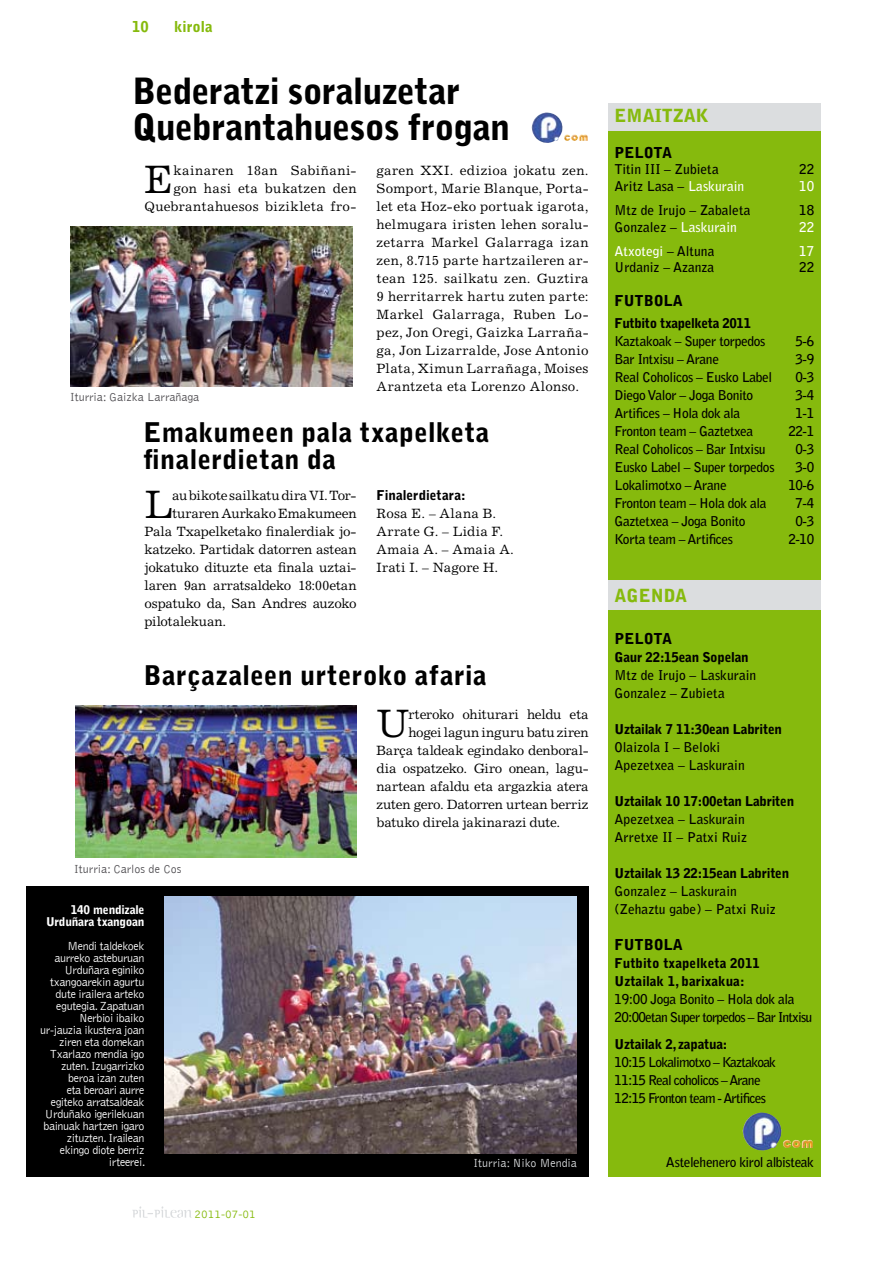
<style>
.page{position:relative;width:893px;height:1263px;background:#fff}
.page>*{position:absolute;margin:0;border:0;box-sizing:border-box;transform-origin:0 0}
.t1{font:39.75px "Excelsior";color:#000}
.t2{font:900 36px/36px "Bell Gothic Std";letter-spacing:-.02em;color:#000}
.t3{font:900 27px/27px "Bell Gothic Std";letter-spacing:.015em;color:#000}
.t4{font:900 18px "Bell Gothic Std";color:#86ba0d}
.t5{font:900 15px "Bell Gothic Std";color:#000}
.t6{font:900 15px "Bell Gothic Std";color:#86ba0d}
.t7{font:13.5px/18px "Excelsior";letter-spacing:-.01em;color:#000;text-align:justify}
.t8{font:700 13.5px "Bell Gothic Std";letter-spacing:-.03em;color:#000}
.t9{font:700 13.5px/18px "Bell Gothic Std";color:#000}
.t10{font:900 13.5px "Bell Gothic Std";letter-spacing:-.02em;color:#000}
.t11{font:700 13.5px/18px "Bell Gothic Std";letter-spacing:-.06em;color:#000}
.t12{font:13.5px/18px "Excelsior";letter-spacing:.025em;color:#000;text-align:right}
.t13{font:13.5px/18px "Excelsior";letter-spacing:.015em;color:#000}
.t14{font:900 13.5px/18px "Bell Gothic Std";color:#000}
.t15{font:700 13.5px "Bell Gothic Std";color:#fff}
.t16{font:900 13.5px "Bell Gothic Std";letter-spacing:.005em;color:#000}
.t17{font:300 12px/12px "Bell Gothic";letter-spacing:-.03em;color:#fff;text-align:right}
.t18{font:300 12px "Bell Gothic";color:#4e4c50}
.t19{font:900 12px/12px "Bell Gothic Std";letter-spacing:-.02em;color:#fff;text-align:right}
.t20{font:300 12px "Bell Gothic";color:#dbdddf}
.t21{font:300 12px "Bell Gothic";color:#86ba0d}
.s1{color:#fff}
.s2{color:#000}
</style>
<div class="page">
<div style="left:609px;top:104px;width:212px;height:1073px;background:#86ba0d"></div>
<div style="left:609px;top:581px;width:212px;height:29px;background:#dbdddf"></div>
<div style="left:609px;top:104px;width:212px;height:27px;background:#dbdddf"></div>
<svg style="left:132px;top:1206px;width:60px;height:12px"></svg>
<img style="left:743px;top:1112px;width:70px;height:39px">
<img style="left:531px;top:112px;width:57px;height:31px">
<div style="left:26px;top:886px;width:562px;height:291px;background:#000"></div>
<img style="left:164px;top:896px;width:412px;height:258px">
<img style="left:75px;top:706px;width:282px;height:152px">
<img style="left:70px;top:226px;width:282px;height:160px">
<p class="t6" style="left:132px;top:18px;width:18px">10</p>
<p class="t6" style="left:174px;top:18px;width:40px">kirola</p>
<h2 class="t2" style="left:132px;top:74px;width:379px">Bederatzi soraluzetar<br>Quebrantahuesos frogan</h2>
<p class="t12" style="left:144px;top:161px;width:214px">kainaren 18an Sabiñani-<br>gon hasi eta bukatzen den<br>Quebrantahuesos bizikleta fro-</p>
<h1 class="t1" style="left:144px;top:155px;width:30px">E</h1>
<p class="t18" style="left:70px;top:391px;width:131px">Iturria: Gaizka Larrañaga</p>
<p class="t7" style="left:376px;top:161px;width:214px">garen XXI. edizioa jokatu zen.<br>Somport, Marie Blanque, Porta&shy;let eta Hoz-eko portuak igarota, helmugara iristen lehen soralu&shy;zetarra Markel Galarraga izan zen, 8.715 parte hartzaileren ar&shy;tean 125. sailkatu zen. Guztira 9 herritarrek hartu zuten parte:<br>Markel Galarraga, Ruben Lo&shy;pez, Jon Oregi, Gaizka Larraña&shy;ga, Jon Lizarralde, Jose Antonio Plata, Ximun Larrañaga, Moises Arantzeta eta Lorenzo Alonso.</p>
<h3 class="t3" style="left:144px;top:419px;width:347px">Emakumeen pala txapelketa finalerdietan da</h3>
<h1 class="t1" style="left:145px;top:481px;width:30px">L</h1>
<p class="t7" style="left:172px;top:486px;width:186px">au bikote sailkatu dira VI. Tor-</p>
<p class="t7" style="left:172px;top:504px;width:186px">turaren Aurkako Emakumeen</p>
<p class="t7" style="left:145px;top:522px;width:214px">Pala Txapelketako finalerdiak jo-</p>
<p class="t7" style="left:145px;top:540px;width:214px">katzeko. Partidak datorren astean</p>
<p class="t7" style="left:145px;top:558px;width:214px">jokatuko dituzte eta finala uztai-</p>
<p class="t7" style="left:145px;top:576px;width:214px">laren 9an arratsaldeko 18:00etan</p>
<p class="t7" style="left:145px;top:594px;width:213px">ospatuko da, San Andres auzoko</p>
<p class="t7" style="left:145px;top:612px;width:83px">pilotalekuan.</p>
<p class="t16" style="left:376px;top:487px;width:91px">Finalerdietara:</p>
<p class="t13" style="left:376px;top:504px;width:139px">Rosa E. – Alana B.<br>Arrate G. – Lidia F.<br>Amaia A. – Amaia A.<br>Irati I. – Nagore H.</p>
<h3 class="t3" style="left:144px;top:662px;width:345px">Barçazaleen urteroko afaria</h3>
<p class="t18" style="left:74px;top:862px;width:109px">Iturria: Carlos de Cos</p>
<p class="t19" style="left:46px;top:904px;width:100px">140 mendizale<br>Urduñara txangoan</p>
<p class="t17" style="left:40px;top:940px;width:107px">Mendi taldekoek aurreko asteburuan<br>Urduñara eginiko txangoarekin agurtu dute irailera arteko egutegia. Zapatuan<br>Nerbioi ibaiko ur-jauzia ikustera joan ziren eta domekan<br>Txarlazo mendia igo zuten. Izugarrizko beroa izan zuten<br>eta beroari aurre egiteko arratsaldeak<br>Urduñako igerilekuan bainuak hartzen igaro zituzten. Irailean ekingo diote berriz irteerei.</p>
<p class="t21" style="left:195px;top:1207px;width:63px">2011-07-01</p>
<h1 class="t1" style="left:376px;top:700px;width:35px">U</h1>
<p class="t7" style="left:408px;top:705px;width:182px">rteroko ohiturari heldu eta</p>
<p class="t7" style="left:408px;top:723px;width:182px">hogei lagun inguru batu ziren</p>
<p class="t7" style="left:376px;top:741px;width:214px">Barça taldeak egindako denboral-</p>
<p class="t7" style="left:376px;top:759px;width:214px">dia ospatzeko. Giro onean, lagu-</p>
<p class="t7" style="left:376px;top:777px;width:214px">nartean afaldu eta argazkia atera</p>
<p class="t7" style="left:376px;top:795px;width:214px">zuten gero. Datorren urtean berriz</p>
<p class="t7" style="left:376px;top:813px;width:185px">batuko direla jakinarazi dute.</p>
<p class="t20" style="left:474px;top:1157px;width:105px">Iturria: Niko Mendia</p>
<h3 class="t4" style="left:615px;top:105px;width:96px">EMAITZAK</h3>
<p class="t5" style="left:615px;top:144px;width:21px">PELOTA</p>
<p class="t9" style="left:615px;top:161px;width:106px">Titin III – Zubieta</p>
<p class="t8" style="left:799px;top:161px;width:17px">22</p>
<p class="t9" style="left:615px;top:177px;width:131px">Aritz Lasa – <span class="s1">Laskurain</span></p>
<p class="t15" style="left:799px;top:178px;width:17px">10</p>
<p class="t9" style="left:615px;top:201px;width:137px">Mtz de Irujo – Zabaleta</p>
<p class="t8" style="left:799px;top:202px;width:17px">18</p>
<p class="t9" style="left:615px;top:218px;width:124px">Gonzalez – <span class="s1">Laskurain</span></p>
<p class="t15" style="left:799px;top:218px;width:17px">22</p>
<p class="t15" style="left:615px;top:243px;width:101px">Atxotegi <span class="s2">– Altuna</span></p>
<p class="t15" style="left:799px;top:243px;width:17px">17</p>
<p class="t9" style="left:615px;top:259px;width:101px">Urdaniz – Azanza</p>
<p class="t8" style="left:799px;top:259px;width:17px">22</p>
<p class="t5" style="left:615px;top:292px;width:20px">FUTBOLA</p>
<p class="t10" style="left:615px;top:315px;width:138px">Futbito txapelketa 2011</p>
<p class="t8" style="left:615px;top:333px;width:152px">Kaztakoak – Super torpedos</p>
<p class="t8" style="left:795px;top:333px;width:20px">5-6</p>
<p class="t8" style="left:615px;top:351px;width:106px">Bar Intxisu – Arane</p>
<p class="t8" style="left:795px;top:351px;width:20px">3-9</p>
<p class="t8" style="left:615px;top:369px;width:159px">Real Coholicos – Eusko Label</p>
<p class="t8" style="left:795px;top:369px;width:20px">0-3</p>
<p class="t8" style="left:615px;top:387px;width:140px">Diego Valor – Joga Bonito</p>
<p class="t8" style="left:795px;top:387px;width:20px">3-4</p>
<p class="t8" style="left:615px;top:405px;width:127px">Artifices – Hola dok ala</p>
<p class="t8" style="left:795px;top:405px;width:20px">1-1</p>
<p class="t8" style="left:615px;top:423px;width:140px">Fronton team – Gaztetxea</p>
<p class="t8" style="left:788px;top:423px;width:27px">22-1</p>
<p class="t8" style="left:615px;top:441px;width:152px">Real Coholicos – Bar Intxisu</p>
<p class="t8" style="left:795px;top:441px;width:20px">0-3</p>
<p class="t8" style="left:615px;top:459px;width:161px">Eusko Label – Super torpedos</p>
<p class="t8" style="left:795px;top:459px;width:20px">3-0</p>
<p class="t8" style="left:615px;top:477px;width:114px">Lokalimotxo – Arane</p>
<p class="t8" style="left:788px;top:477px;width:27px">10-6</p>
<p class="t8" style="left:615px;top:495px;width:153px">Fronton team – Hola dok ala</p>
<p class="t8" style="left:795px;top:495px;width:20px">7-4</p>
<p class="t8" style="left:615px;top:513px;width:132px">Gaztetxea – Joga Bonito</p>
<p class="t8" style="left:795px;top:513px;width:20px">0-3</p>
<p class="t8" style="left:615px;top:531px;width:120px">Korta team – Artifices</p>
<p class="t8" style="left:788px;top:531px;width:27px">2-10</p>
<h3 class="t4" style="left:615px;top:585px;width:74px">AGENDA</h3>
<p class="t5" style="left:615px;top:630px;width:21px">PELOTA</p>
<p class="t10" style="left:615px;top:649px;width:136px">Gaur 22:15ean Sopelan</p>
<p class="t9" style="left:615px;top:666px;width:143px">Mtz de Irujo – Laskurain<br>Gonzalez – Zubieta</p>
<p class="t10" style="left:615px;top:721px;width:169px">Uztailak 7 11:30ean Labriten</p>
<p class="t9" style="left:615px;top:738px;width:132px">Olaizola I – Beloki<br>Apezetxea – Laskurain</p>
<p class="t10" style="left:615px;top:793px;width:181px">Uztailak 10 17:00etan Labriten</p>
<p class="t9" style="left:615px;top:810px;width:134px">Apezetxea – Laskurain<br>Arretxe II – Patxi Ruiz</p>
<p class="t10" style="left:615px;top:865px;width:176px">Uztailak 13 22:15ean Labriten</p>
<p class="t9" style="left:615px;top:882px;width:163px">Gonzalez – Laskurain (Zehaztu gabe) – Patxi Ruiz</p>
<p class="t5" style="left:615px;top:936px;width:31px">FUTBOLA</p>
<p class="t14" style="left:615px;top:955px;width:147px">Futbito txapelketa 2011<br>Uztailak 1, barixakua:</p>
<p class="t11" style="left:615px;top:990px;width:199px">19:00 Joga Bonito – Hola dok ala<br>20:00etan Super torpedos – Bar Intxisu</p>
<p class="t10" style="left:615px;top:1036px;width:114px">Uztailak 2, zapatua:</p>
<p class="t11" style="left:615px;top:1053px;width:163px">10:15 Lokalimotxo – Kaztakoak<br>11:15 Real coholicos – Arane<br>12:15 Fronton team - Artifices</p>
<p class="t8" style="left:666px;top:1154px;width:150px">Astelehenero kirol albisteak</p>
</div>
